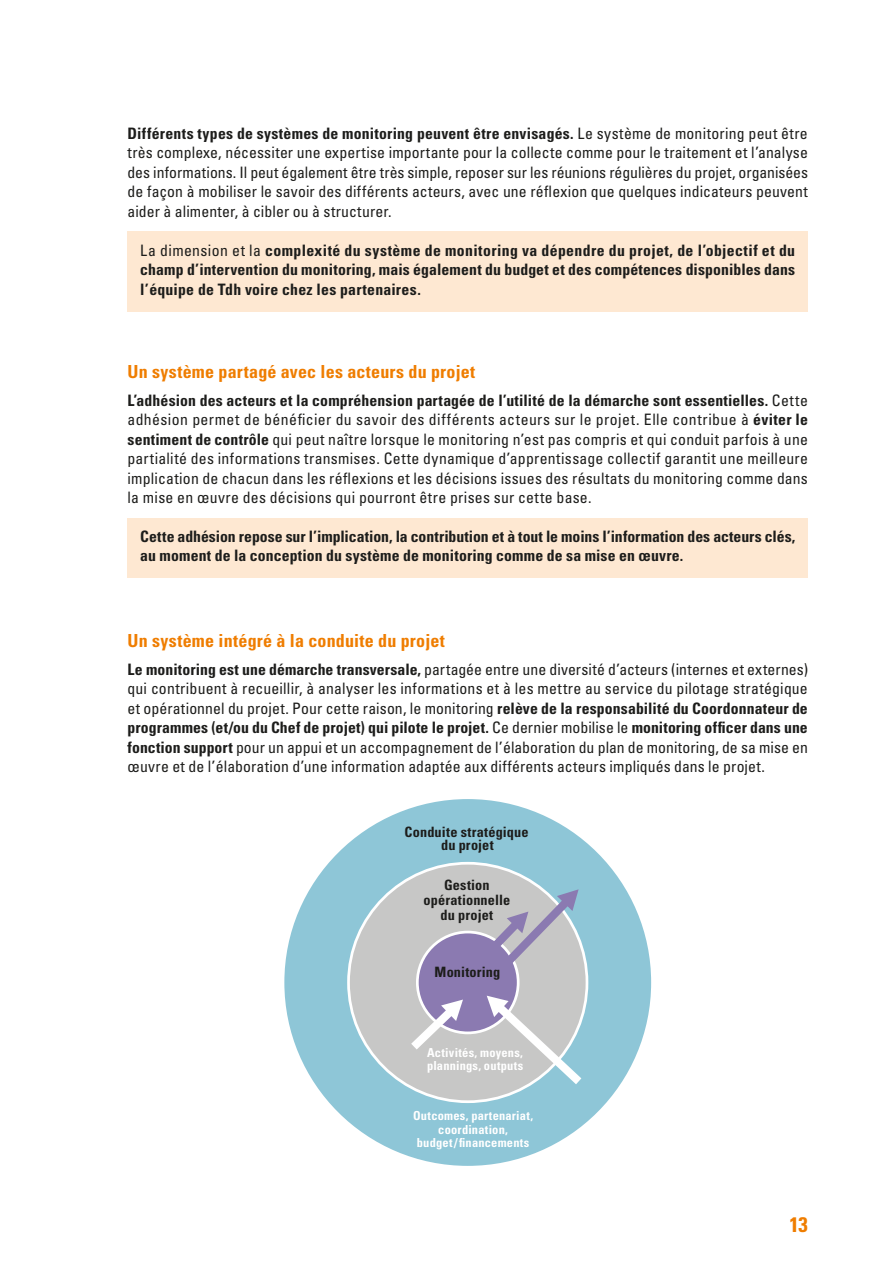
<style>
.page{position:relative;width:893px;height:1263px;background:#fff}
.page>*{position:absolute;margin:0;border:0;box-sizing:border-box;transform-origin:0 0}
.t1{font:700 condensed 21px "Univers LT Std";color:#ef7d00}
.t2{font:700 condensed 18px "Univers LT Std";letter-spacing:.015em;color:#ef7d00}
.t3{font:condensed 15.75px/19.5px "Univers LT Std";letter-spacing:.01em;color:#1d1d1b;text-align:justify}
.t4{font:700 condensed 15.75px/19.5px "Univers LT Std";letter-spacing:.005em;color:#1d1d1b;text-align:justify}
.t5{font:700 condensed 14.25px/15px "Univers LT Std";letter-spacing:.01em;color:#1d1d1b;text-align:center}
.t6{font:700 condensed 12.45px/13.6px "Univers LT Std";letter-spacing:.015em;color:#fff}
.s1{font-weight:700}
.s2{font-weight:400}
</style>
<div class="page">
<div style="left:128px;top:232px;width:680px;height:80px;background:#fee8d2"></div>
<div style="left:283px;top:798px;width:369px;height:369px;background:#8ec6d7;border-radius:50%"></div>
<div style="left:348px;top:863px;width:239px;height:239px;background:#c7c7c6;border-radius:50%"></div>
<div style="left:417px;top:932px;width:101px;height:101px;background:#8b7ab1;border-radius:50%"></div>
<div style="left:416px;top:931px;width:103px;height:103px;border:3px solid #fff;border-radius:50%"></div>
<svg style="left:490px;top:889px;width:89px;height:76px"></svg>
<svg style="left:411px;top:999px;width:52px;height:50px"></svg>
<svg style="left:487px;top:996px;width:94px;height:88px"></svg>
<div style="left:128px;top:518px;width:680px;height:59px;background:#fee8d2"></div>
<p class="t3" style="left:128px;top:123px;width:682px"><span class="s1">Différents types de systèmes de monitoring peuvent être envisagés.</span> Le système de monitoring peut être très complexe, nécessiter une expertise importante pour la collecte comme pour le traitement et l’analyse des informations. Il peut également être très simple, reposer sur les réunions régulières du projet, organisées de façon à mobiliser le savoir des différents acteurs, avec une réflexion que quelques indicateurs peuvent aider à alimenter, à cibler ou à structurer.</p>
<p class="t4" style="left:140px;top:240px;width:656px"><span class="s2">La dimension et la</span> complexité du système de monitoring va dépendre du projet, de l’objectif et du champ d’intervention du monitoring, mais également du budget et des compétences disponibles dans l’équipe de Tdh voire chez les partenaires.</p>
<p class="t2" style="left:128px;top:360px;width:349px">Un système partagé avec les acteurs du projet</p>
<p class="t3" style="left:128px;top:390px;width:682px"><span class="s1">L’adhésion des acteurs et la compréhension partagée de l’utilité de la démarche sont essentielles.</span> Cette adhésion permet de bénéficier du savoir des différents acteurs sur le projet. Elle contribue à <span class="s1">éviter le sentiment de contrôle</span> qui peut naître lorsque le monitoring n’est pas compris et qui conduit parfois à une partialité des informations transmises. Cette dynamique d’apprentissage collectif garantit une meilleure implication de chacun dans les réflexions et les décisions issues des résultats du monitoring comme dans la mise en œuvre des décisions qui pourront être prises sur cette base.</p>
<p class="t4" style="left:140px;top:526px;width:656px">Cette adhésion repose sur l’implication, la contribution et à tout le moins l’information des acteurs clés, au moment de la conception du système de monitoring comme de sa mise en œuvre.</p>
<p class="t2" style="left:128px;top:629px;width:319px">Un système intégré à la conduite du projet</p>
<p class="t3" style="left:128px;top:659px;width:682px"><span class="s1">Le monitoring est une démarche transversale,</span> partagée entre une diversité d’acteurs (internes et externes) qui contribuent à recueillir, à analyser les informations et à les mettre au service du pilotage stratégique et opérationnel du projet. Pour cette raison, le monitoring <span class="s1">relève de la responsabilité du Coordonnateur de programmes (et/ou du Chef de projet) qui pilote le projet.</span> Ce dernier mobilise le <span class="s1">monitoring officer dans une fonction support</span> pour un appui et un accompagnement de l’élaboration du plan de monitoring, de sa mise en œuvre et de l’élaboration d’une information adaptée aux différents acteurs impliqués dans le projet.</p>
<p class="t5" style="left:405px;top:825px;width:126px;line-height:13.6px">Conduite stratégique du projet</p>
<p class="t5" style="left:423px;top:877px;width:88px">Gestion opérationnelle du projet</p>
<p class="t5" style="left:435px;top:964px;width:67px">Monitoring</p>
<p class="t6" style="left:427px;top:1045px;width:98px">Activités, moyens, plannings, outputs</p>
<p class="t6" style="left:413px;top:1109px;width:121px;text-align:center">Outcomes, partenariat, coordination, budget/financements</p>
<h1 class="t1" style="left:790px;top:1211px;width:20px">13</h1>
</div>
